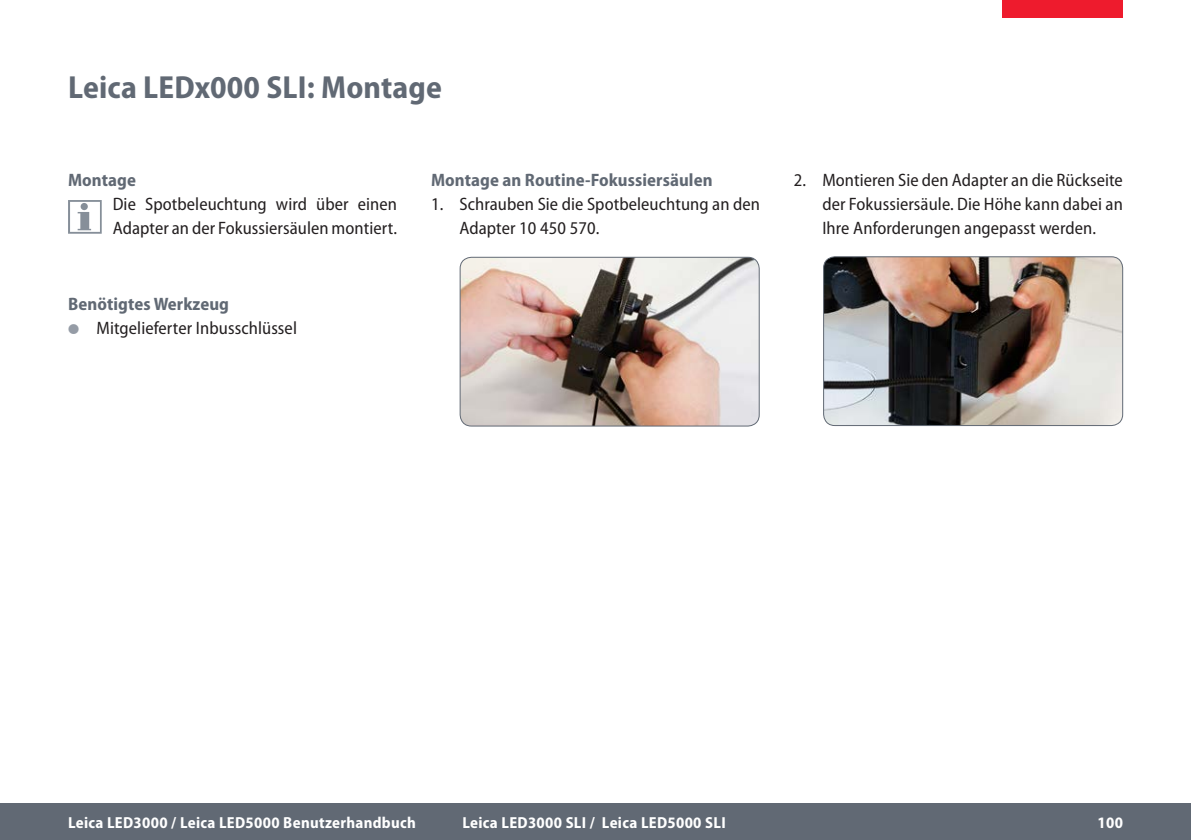
<style>
.page{position:relative;width:1191px;height:840px;background:#fff}
.page>*{position:absolute;margin:0;border:0;box-sizing:border-box;transform-origin:0 0}
.Unterkapiteltitel{font:700 semi-condensed 32px "Myriad Pro";letter-spacing:.005em;color:#616974}
.Einzug_Aufzählung{font:semi-condensed 18px/24px "Myriad Pro";letter-spacing:.005em;color:#231f20}
.Warnsymbol{font:semi-condensed 18px/24px "Myriad Pro";letter-spacing:.005em;color:#231f20}
.Untertitel{font:700 semi-condensed 18px "Myriad Pro";letter-spacing:.005em;color:#616974}
.t1{font:700 semi-condensed 16px "Myriad Pro";letter-spacing:.02em;color:#fff}
</style>
<div class="page">
<div style="left:0;top:803px;width:1191px;height:36px;background:#616974"></div>
<div style="left:1002px;top:0;width:121px;height:17px;background:#ee1b2d"></div>
<svg style="left:68px;top:200px;width:34px;height:33px"></svg>
<img style="left:460px;top:257px;width:299px;height:169px">
<div style="left:460px;top:257px;width:299px;height:169px;border:1px solid #616974;border-radius:11px"></div>
<img style="left:823px;top:257px;width:299px;height:168px">
<div style="left:823px;top:256px;width:300px;height:169px;border:1px solid #616974;border-radius:11px"></div>
<p class="Unterkapiteltitel" style="left:68px;top:69px;width:375px">Leica LEDx000 SLI: Montage</p>
<p class="Untertitel" style="left:68px;top:169px;width:69px">Montage</p>
<p class="Warnsymbol" style="left:113px;top:192px;width:286px">Die Spotbeleuchtung wird über einen<br>Adapter an der Fokussiersäulen montiert.</p>
<p class="Untertitel" style="left:68px;top:293px;width:162px">Benötigtes Werkzeug</p>
<p class="Einzug_Aufzählung" style="left:96px;top:316px;width:202px">Mitgelieferter Inbusschlüssel</p>
<p class="Untertitel" style="left:431px;top:169px;width:283px">Montage an Routine-Fokussiersäulen</p>
<p class="Einzug_Aufzählung" style="left:459px;top:192px;width:302px;text-indent:-28px">1. Schrauben Sie die Spotbeleuchtung an den<br>Adapter 10 450 570.</p>
<p class="Einzug_Aufzählung" style="left:822px;top:168px;width:302px;text-align:justify;text-indent:-28px">2. Montieren Sie den Adapter an die Rückseite der Fokussiersäule. Die Höhe kann dabei an Ihre Anforderungen angepasst werden.</p>
<p class="t1" style="left:68px;top:813px;width:349px">Leica LED3000 / Leica LED5000 Benutzerhandbuch</p>
<p class="t1" style="left:462px;top:813px;width:265px">Leica LED3000 SLI / Leica LED5000 SLI</p>
<p class="t1" style="left:1097px;top:813px;width:27px">100</p>
</div>
